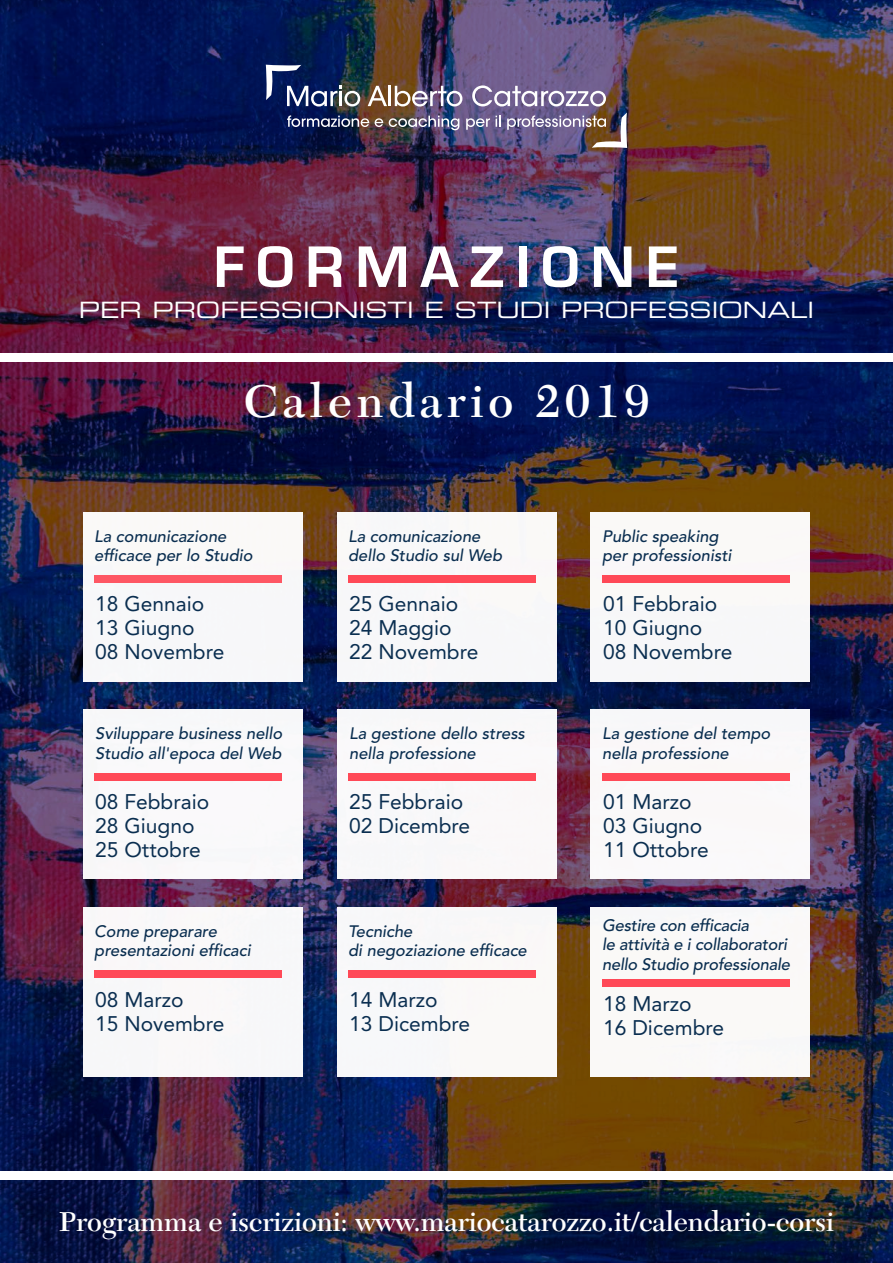
<style>
.page{position:relative;width:893px;height:1263px;background:#fff}
.page>*{position:absolute;margin:0;border:0;box-sizing:border-box;transform-origin:0 0}
.t1{font:600 54px "Eurostile LT Std";letter-spacing:.2em;color:#fff}
.t2{font:600 48px "New Caledonia LT Std";letter-spacing:.1em;color:#fff}
.t3{font:600 28.5px "New Caledonia LT Std";color:#fff}
.t4{font:22.5px "Eurostile LT Std Ex 2";color:#fff}
.t5{font:21px/24px "Avenir LT Std";color:#0a2e50}
.t6{font:italic 500 16.5px/19.5px "Avenir LT Std";color:#0a2e50}
</style>
<div class="page">
<img style="left:0;top:0;width:893px;height:1263px">
<div style="left:0;top:353px;width:893px;height:9px;background:#fff"></div>
<div style="left:0;top:1171px;width:893px;height:8px;background:#fff"></div>
<div style="left:83px;top:512px;width:219px;height:170px;background:#f7f8f9"></div>
<div style="left:337px;top:512px;width:219px;height:170px;background:#f7f8f9"></div>
<div style="left:591px;top:512px;width:219px;height:170px;background:#faf7f8"></div>
<div style="left:83px;top:710px;width:219px;height:169px;background:#fff"></div>
<div style="left:337px;top:710px;width:219px;height:169px;background:#faf8f9"></div>
<div style="left:591px;top:710px;width:219px;height:169px;background:#faf8f9"></div>
<div style="left:83px;top:907px;width:219px;height:170px;background:#f8f8f9"></div>
<div style="left:337px;top:907px;width:219px;height:170px;background:#f8f8f8"></div>
<div style="left:591px;top:907px;width:219px;height:170px;background:#faf9f7"></div>
<img style="left:266px;top:65px;width:361px;height:83px">
<div style="left:348px;top:576px;width:187px;height:7px;background:#ff4957"></div>
<div style="left:602px;top:576px;width:187px;height:7px;background:#ff4957"></div>
<div style="left:348px;top:773px;width:187px;height:7px;background:#ff4957"></div>
<div style="left:602px;top:773px;width:187px;height:7px;background:#ff4957"></div>
<div style="left:94px;top:576px;width:187px;height:7px;background:#fe5764"></div>
<div style="left:94px;top:773px;width:187px;height:7px;background:#ff4957"></div>
<div style="left:94px;top:971px;width:187px;height:7px;background:#ff4957"></div>
<div style="left:348px;top:971px;width:187px;height:7px;background:#ff4957"></div>
<div style="left:602px;top:980px;width:187px;height:7px;background:#ff4957"></div>
<h1 class="t1" style="left:214px;top:233px;width:467px">FORMAZIONE</h1>
<h3 class="t4" style="left:79px;top:295px;width:737px">PER PROFESSIONISTI E STUDI PROFESSIONALI</h3>
<h2 class="t2" style="left:243px;top:373px;width:408px">Calendario 2019</h2>
<p class="t6" style="left:94px;top:526px;width:160px">La comunicazione efficace per lo Studio</p>
<p class="t5" style="left:95px;top:592px;width:131px">18 Gennaio<br>13 Giugno<br>08 Novembre</p>
<p class="t6" style="left:95px;top:724px;width:189px">Sviluppare business nello<br>Studio all'epoca del Web</p>
<p class="t5" style="left:95px;top:790px;width:116px">08 Febbraio<br>28 Giugno<br>25 Ottobre</p>
<p class="t6" style="left:94px;top:922px;width:158px">Come preparare presentazioni efficaci</p>
<p class="t5" style="left:95px;top:987px;width:131px">08 Marzo<br>15 Novembre</p>
<p class="t6" style="left:348px;top:526px;width:155px">La comunicazione dello Studio sul Web</p>
<p class="t5" style="left:349px;top:592px;width:131px">25 Gennaio<br>24 Maggio<br>22 Novembre</p>
<p class="t6" style="left:349px;top:724px;width:177px">La gestione dello stress nella professione</p>
<p class="t5" style="left:349px;top:790px;width:123px">25 Febbraio<br>02 Dicembre</p>
<p class="t6" style="left:348px;top:922px;width:180px">Tecniche<br>di negoziazione efficace</p>
<p class="t5" style="left:349px;top:987px;width:123px">14 Marzo<br>13 Dicembre</p>
<p class="t6" style="left:602px;top:526px;width:131px">Public speaking per professionisti</p>
<p class="t5" style="left:603px;top:592px;width:131px">01 Febbraio<br>10 Giugno<br>08 Novembre</p>
<p class="t6" style="left:602px;top:724px;width:170px">La gestione del tempo nella professione</p>
<p class="t5" style="left:603px;top:790px;width:107px">01 Marzo<br>03 Giugno<br>11 Ottobre</p>
<p class="t6" style="left:602px;top:916px;width:189px">Gestire con efficacia<br>le attività e i collaboratori nello Studio professionale</p>
<p class="t5" style="left:603px;top:992px;width:123px">18 Marzo<br>16 Dicembre</p>
<h3 class="t3" style="left:59px;top:1205px;width:777px">Programma e iscrizioni: www.mariocatarozzo.it/calendario-corsi</h3>
</div>
